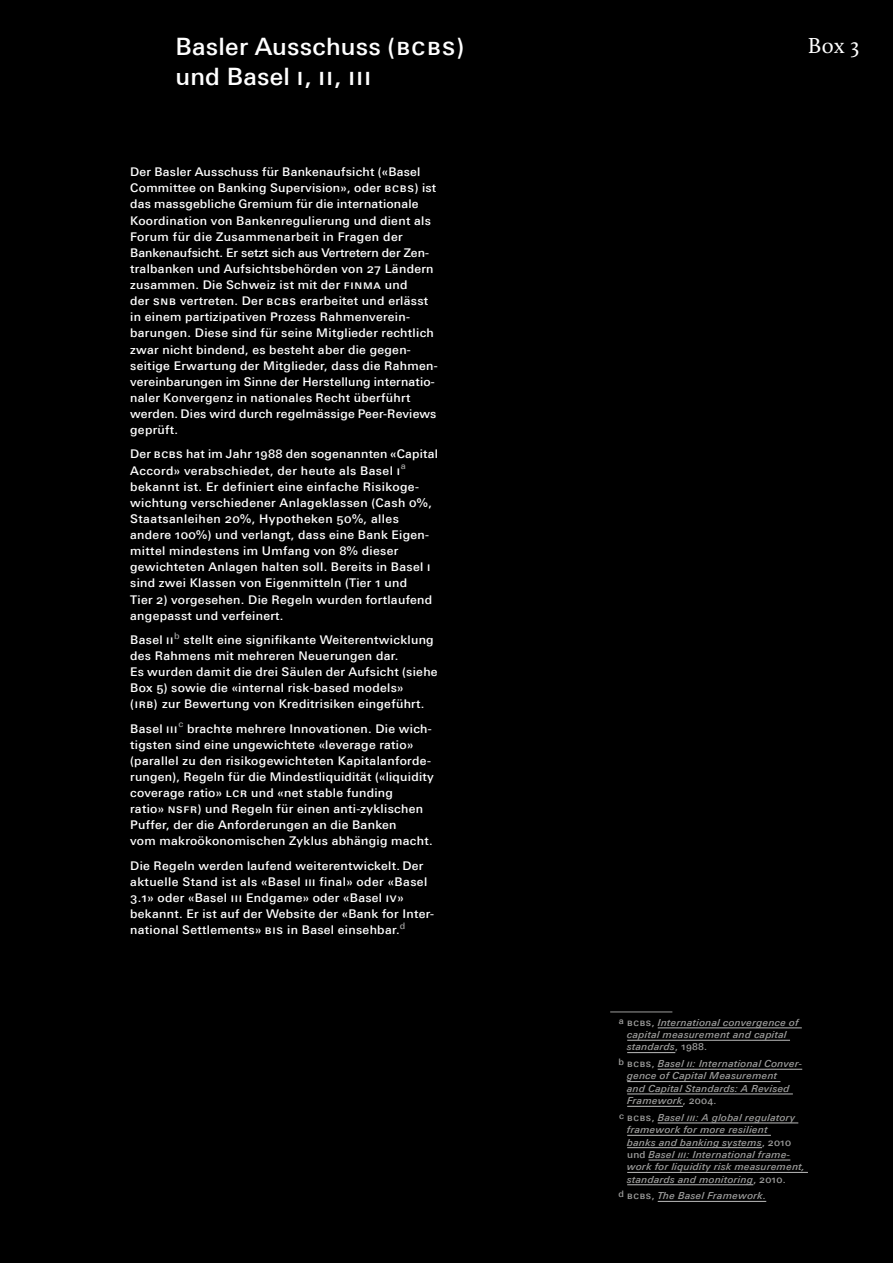
<style>
.page{position:relative;width:893px;height:1263px;background:#000}
.page>*{position:absolute;margin:0;border:0;box-sizing:border-box;transform-origin:0 0}
.Box_Titel{font:500 24px "Univers Next Pro";letter-spacing:.01em;color:#fff}
.t1{font:22.5px "Calluna";color:#fff}
.Box_Text{font:500 12px/16.2px "Univers Next Pro";letter-spacing:.025em;color:#fff}
.Endonten{font:italic 500 9.75px/12.3px "Univers Next Pro";letter-spacing:.025em;color:#9d9d9c}
.s1{font-style:normal}
</style>
<div class="page">
<hr style="left:658px;top:1028px;width:144px;height:1px;background:#bcbcbc">
<hr style="left:627px;top:1040px;width:163px;height:1px;background:#bcbcbc">
<hr style="left:627px;top:1052px;width:48px;height:1px;background:#bcbcbc">
<hr style="left:658px;top:1069px;width:144px;height:1px;background:#bcbcbc">
<hr style="left:627px;top:1081px;width:153px;height:1px;background:#bcbcbc">
<hr style="left:627px;top:1094px;width:166px;height:1px;background:#bcbcbc">
<hr style="left:627px;top:1106px;width:56px;height:1px;background:#bcbcbc">
<hr style="left:658px;top:1123px;width:140px;height:1px;background:#bcbcbc">
<hr style="left:627px;top:1135px;width:144px;height:1px;background:#bcbcbc">
<hr style="left:627px;top:1147px;width:135px;height:1px;background:#bcbcbc">
<hr style="left:649px;top:1160px;width:141px;height:1px;background:#bcbcbc">
<hr style="left:627px;top:1172px;width:181px;height:1px;background:#bcbcbc">
<hr style="left:627px;top:1184px;width:126px;height:1px;background:#bcbcbc">
<hr style="left:658px;top:1201px;width:108px;height:1px;background:#bcbcbc">
<hr style="left:610px;top:1011px;width:62px;height:1px;background:#9d9d9c">
<p class="Box_Titel" style="left:175px;top:32px;width:290px">Basler Ausschuss (BCBS)</p>
<p class="t1" style="left:808px;top:32px;width:53px">Box 3</p>
<p class="Box_Titel" style="left:175px;top:62px;width:197px">und Basel I, II, III</p>
<p class="Box_Text" style="left:130px;top:164px;width:309px">Der Basler Ausschuss für Bankenaufsicht («Basel Committee on Banking Supervision», oder BCBS) ist das massgebliche Gremium für die internationale Koordination von Bankenregulierung und dient als Forum für die Zusammenarbeit in Fragen der Bankenaufsicht. Er setzt sich aus Vertretern der Zen&shy;tralbanken und Aufsichtsbehörden von 27 Ländern zusammen. Die Schweiz ist mit der FINMA und<br>der SNB vertreten. Der BCBS erarbeitet und erlässt in einem partizipativen Prozess Rahmenverein&shy;barungen. Diese sind für seine Mitglieder rechtlich zwar nicht bindend, es besteht aber die gegen&shy;seitige Erwartung der Mitglieder, dass die Rahmen&shy;vereinbarungen im Sinne der Herstellung internatio&shy;naler Konvergenz in nationales Recht überführt werden. Dies wird durch regelmässige Peer-Reviews geprüft.</p>
<p class="Box_Text" style="left:130px;top:446px;width:309px">Der BCBS hat im Jahr 1988 den sogenannten «Capital Accord» verabschiedet, der heute als Basel I<sup>a </sup>bekannt ist. Er definiert eine einfache Risikoge&shy;wichtung verschiedener Anlageklassen (Cash 0%, Staatsanleihen 20%, Hypotheken 50%, alles andere 100%) und verlangt, dass eine Bank Eigen&shy;mittel mindestens im Umfang von 8% dieser gewichteten Anlagen halten soll. Bereits in Basel I sind zwei Klassen von Eigenmitteln (Tier 1 und<br>Tier 2) vorgesehen. Die Regeln wurden fortlaufend angepasst und verfeinert.</p>
<p class="Box_Text" style="left:130px;top:631px;width:309px">Basel II<sup>b</sup> stellt eine signifikante Weiterentwicklung des Rahmens mit mehreren Neuerungen dar.<br>Es wurden damit die drei Säulen der Aufsicht (siehe Box 5) sowie die «internal risk-based models»<br>(IRB) zur Bewertung von Kreditrisiken eingeführt.</p>
<p class="Box_Text" style="left:130px;top:720px;width:305px">Basel III<sup>c</sup> brachte mehrere Innovationen. Die wich&shy;tigsten sind eine ungewichtete «leverage ratio» (parallel zu den risikogewichteten Kapitalanforde&shy;rungen), Regeln für die Mindestliquidität («liquidity coverage ratio» LCR und «net stable funding<br>ratio» NSFR) und Regeln für einen anti-zyklischen Puffer, der die Anforderungen an die Banken<br>vom makroökonomischen Zyklus abhängig macht.</p>
<p class="Box_Text" style="left:130px;top:857px;width:305px">Die Regeln werden laufend weiterentwickelt. Der aktuelle Stand ist als «Basel III final» oder «Basel 3.1» oder «Basel III Endgame» oder «Basel IV» bekannt. Er ist auf der Website der «Bank for Inter&shy;national Settlements» BIS in Basel einsehbar.<sup>d</sup></p>
<p class="Endonten" style="left:627px;top:1016px;width:173px;text-indent:-8px"><sup>a</sup> <span class="s1">BCBS,</span> International convergence of capital measurement and capital standards<span class="s1">, 1988.</span></p>
<p class="Endonten" style="left:627px;top:1057px;width:177px;text-indent:-9px"><sup>b</sup> <span class="s1">BCBS,</span> Basel II: International Conver&shy;gence of Capital Measurement<br>and Capital Standards: A Revised<br>Framework<span class="s1">, 2004.</span></p>
<p class="Endonten" style="left:627px;top:1111px;width:179px;text-indent:-8px"><sup>c</sup> <span class="s1">BCBS,</span> Basel III: A global regulatory framework for more resilient<br>banks and banking systems<span class="s1">, 2010 und</span> Basel III: International frame&shy;work for liquidity risk measurement, standards and monitoring<span class="s1">, 2010.</span></p>
<p class="Endonten" style="left:618px;top:1189px;width:149px"><sup>d</sup> <span class="s1">BCBS,</span> The Basel Framework.</p>
</div>
